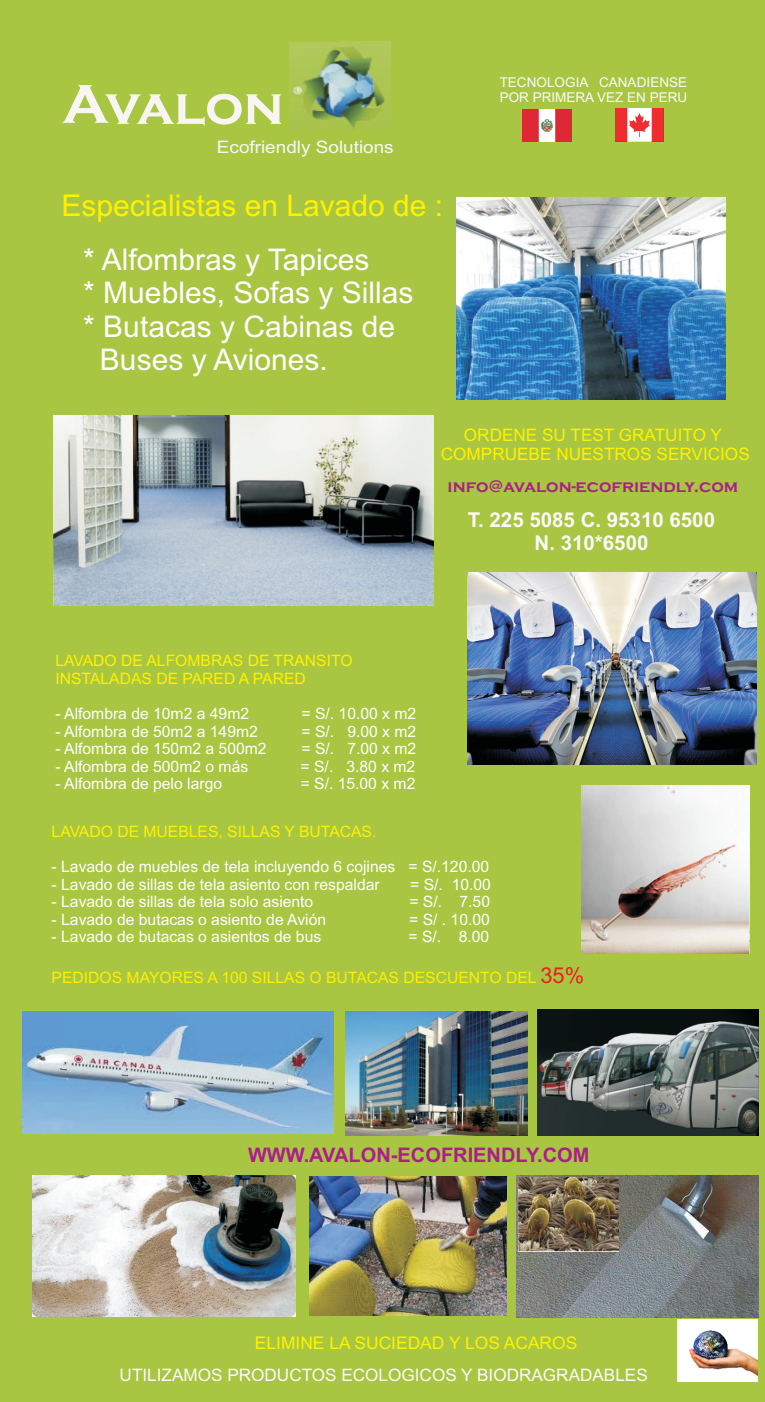
<style>
.page{position:relative;width:765px;height:1402px;background:#fff}
.page>*{position:absolute;margin:0;border:0;box-sizing:border-box;transform-origin:0 0}
.t1{font:700 54px "Copperplate Gothic";color:#f8f5f2}
.t2{font:30px "Arial";color:#fff101}
.t3{font:29.75px "Arial";color:#fff}
.t4{font:700 20.5px/22.9px "Arial";color:#fbf9f8;text-align:center}
.t5{font:700 20px "Arial";color:#ac1e8a}
.t6{font:700 17.5px "Copperplate Gothic";color:#ac1e8a}
.t7{font:17.38px "Arial";color:#fff101}
.t8{font:17.12px/19.2px "Arial";color:#fff101;text-align:center}
.t9{font:17.12px "Arial";color:#fbf9f8}
.t10{font:17.12px "Arial";color:#f8f8f7;scale:1.1 1}
.t11{font:15.75px "Arial";color:#fff}
.t12{font:15.75px/17.5px "Arial";color:#fff101}
.t13{font:15.75px "Arial";color:#ffee01}
.t14{font:13.5px/15.1px "Arial";color:#fbf9f8}
.s1{font-size:56.62px}
.s2{font-size:22px;color:#ee1d23}
</style>
<div class="page">
<div style="left:0;top:0;width:765px;height:1401px;background:#a8c642"></div>
<img style="left:54px;top:415px;width:380px;height:190px">
<img style="left:32px;top:1175px;width:263px;height:140px">
<img style="left:517px;top:1175px;width:241px;height:142px">
<img style="left:523px;top:109px;width:48px;height:32px">
<img style="left:678px;top:1319px;width:79px;height:61px">
<img style="left:289px;top:42px;width:102px;height:88px">
<img style="left:518px;top:1176px;width:100px;height:75px">
<img style="left:615px;top:109px;width:49px;height:32px">
<img style="left:310px;top:1176px;width:197px;height:139px">
<img style="left:468px;top:572px;width:288px;height:192px">
<img style="left:457px;top:198px;width:269px;height:202px">
<img style="left:582px;top:785px;width:168px;height:168px">
<img style="left:537px;top:1009px;width:222px;height:126px">
<img style="left:346px;top:1011px;width:181px;height:123px">
<img style="left:23px;top:1011px;width:310px;height:121px">
<h1 class="t1" style="left:62px;top:74px;width:223px"><span class="s1">A</span>valon</h1>
<p class="t10" style="left:217px;top:140px;width:162px">Ecofriendly Solutions</p>
<h2 class="t2" style="left:61px;top:194px;width:383px">Especialistas en Lavado de :</h2>
<h3 class="t3" style="left:83px;top:248px;width:288px">* Alfombras y Tapices</h3>
<h3 class="t3" style="left:83px;top:282px;width:332px">* Muebles, Sofas y Sillas</h3>
<h3 class="t3" style="left:83px;top:315px;width:313px">* Butacas y Cabinas de</h3>
<h3 class="t3" style="left:100px;top:348px;width:229px">Buses y Aviones.</h3>
<p class="t14" style="left:500px;top:76px;width:189px">TECNOLOGIA CANADIENSE<br>POR PRIMERA VEZ EN PERU</p>
<p class="t8" style="left:441px;top:426px;width:310px">ORDENE SU TEST GRATUITO Y<br>COMPRUEBE NUESTROS SERVICIOS</p>
<p class="t6" style="left:448px;top:475px;width:292px">info@avalon-ecofriendly.com</p>
<h3 class="t4" style="left:468px;top:510px;width:249px">T. 225 5085 C. 95310 6500<br>N. 310*6500</h3>
<p class="t12" style="left:55px;top:653px;width:299px">LAVADO DE ALFOMBRAS DE TRANSITO<br>INSTALADAS DE PARED A PARED</p>
<p class="t11" style="left:55px;top:707px;width:195px">- Alfombra de 10m2 a 49m2</p>
<p class="t11" style="left:302px;top:707px;width:116px">= S/. 10.00 x m2</p>
<p class="t11" style="left:55px;top:725px;width:204px">- Alfombra de 50m2 a 149m2</p>
<p class="t11" style="left:302px;top:725px;width:116px">= S/. 9.00 x m2</p>
<p class="t11" style="left:55px;top:742px;width:213px">- Alfombra de 150m2 a 500m2</p>
<p class="t11" style="left:302px;top:742px;width:116px">= S/. 7.00 x m2</p>
<p class="t11" style="left:55px;top:760px;width:194px">- Alfombra de 500m2 o más</p>
<p class="t11" style="left:301px;top:760px;width:116px">= S/. 3.80 x m2</p>
<p class="t11" style="left:55px;top:777px;width:168px">- Alfombra de pelo largo</p>
<p class="t11" style="left:301px;top:777px;width:116px">= S/. 15.00 x m2</p>
<p class="t12" style="left:52px;top:823px;width:326px">LAVADO DE MUEBLES, SILLAS Y BUTACAS.</p>
<p class="t11" style="left:52px;top:860px;width:439px">- Lavado de muebles de tela incluyendo 6 cojines = S/.120.00</p>
<p class="t11" style="left:52px;top:877px;width:330px">- Lavado de sillas de tela asiento con respaldar</p>
<p class="t11" style="left:410px;top:877px;width:82px">= S/. 10.00</p>
<p class="t11" style="left:52px;top:895px;width:263px">- Lavado de sillas de tela solo asiento</p>
<p class="t11" style="left:409px;top:895px;width:82px">= S/. 7.50</p>
<p class="t11" style="left:52px;top:913px;width:276px">- Lavado de butacas o asiento de Avión</p>
<p class="t11" style="left:409px;top:913px;width:82px">= S/ . 10.00</p>
<p class="t11" style="left:52px;top:930px;width:271px">- Lavado de butacas o asientos de bus</p>
<p class="t11" style="left:409px;top:930px;width:82px">= S/. 8.00</p>
<p class="t13" style="left:52px;top:971px;width:534px">PEDIDOS MAYORES A 100 SILLAS O BUTACAS DESCUENTO DEL <span class="s2">35%</span></p>
<p class="t5" style="left:248px;top:1146px;width:343px">WWW.AVALON-ECOFRIENDLY.COM</p>
<p class="t7" style="left:255px;top:1335px;width:324px">ELIMINE LA SUCIEDAD Y LOS ACAROS</p>
<p class="t9" style="left:120px;top:1368px;width:530px">UTILIZAMOS PRODUCTOS ECOLOGICOS Y BIODRAGRADABLES</p>
</div>
